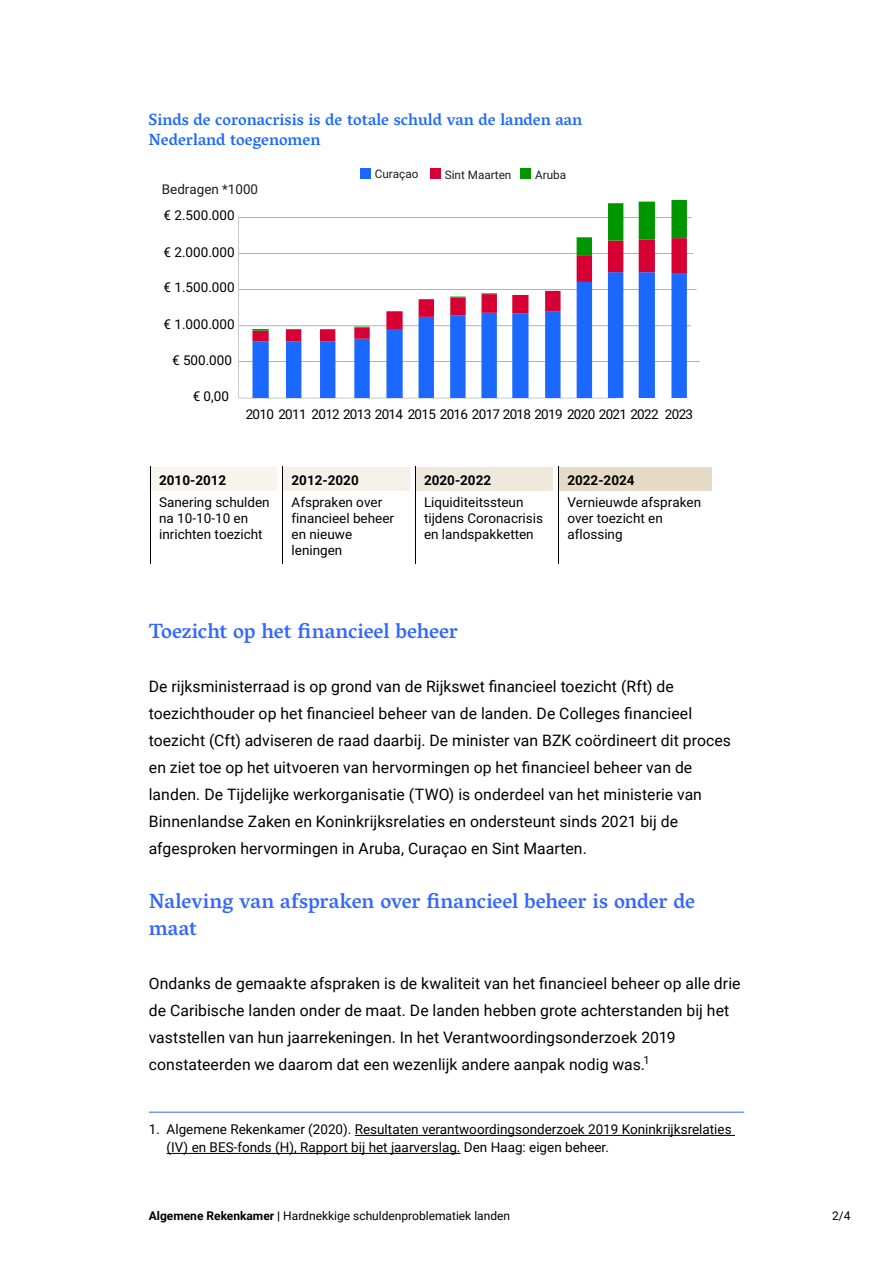
<style>
.page{position:relative;width:893px;height:1263px;background:#fff}
.page>*{position:absolute;margin:0;border:0;box-sizing:border-box;transform-origin:0 0}
.AR_Alineakop__h2{font:500 21px/27px "Vesper Libre";letter-spacing:-.005em;color:#36f}
.t1{font:500 16.5px/19.8px "Vesper Libre";color:#1b68ff}
.AR_Broodtekst{font:15.75px/27px "Roboto";letter-spacing:.005em;color:#000}
.t2{font:13.5px/16.2px "Roboto";color:#000}
.t3{font:13.5px "Roboto";letter-spacing:-.05em;color:#000}
.t4{font:13.5px "Roboto";color:#1d1d1b}
.t5{font:12px "Roboto";color:#000}
.t6{font:11.7px "Roboto";color:#1d1d1b}
.s1{font-weight:700}
</style>
<div class="page">
<hr style="left:149px;top:1112px;width:595px;height:1px;background:#36f">
<hr style="left:355px;top:1135px;width:380px;height:1px;background:#000">
<hr style="left:167px;top:1153px;width:293px;height:1px;background:#000">
<div style="left:150px;top:466px;width:127px;height:24px;background:#f7f4ee"></div>
<div style="left:283px;top:466px;width:126px;height:24px;background:#f5f0e8"></div>
<div style="left:415px;top:466px;width:137px;height:24px;background:#efe9dd"></div>
<div style="left:558px;top:466px;width:154px;height:24px;background:#e5dac6"></div>
<div style="left:360px;top:168px;width:11px;height:11px;background:#1b68ff"></div>
<div style="left:430px;top:168px;width:11px;height:11px;background:#d70035"></div>
<div style="left:520px;top:168px;width:11px;height:11px;background:#009600"></div>
<hr style="left:239px;top:361px;width:460px;height:1px;background:#000">
<hr style="left:239px;top:326px;width:452px;height:1px;background:#000">
<hr style="left:239px;top:289px;width:458px;height:1px;background:#000">
<hr style="left:239px;top:254px;width:454px;height:1px;background:#000">
<hr style="left:239px;top:217px;width:453px;height:1px;background:#000">
<svg style="left:252px;top:341px;width:435px;height:57px"></svg>
<svg style="left:252px;top:331px;width:435px;height:10px"></svg>
<svg style="left:252px;top:200px;width:435px;height:131px"></svg>
<hr style="left:558px;top:466px;width:1px;height:98px;background:#000">
<hr style="left:415px;top:466px;width:1px;height:98px;background:#000">
<hr style="left:283px;top:466px;width:1px;height:98px;background:#000">
<hr style="left:150px;top:466px;width:1px;height:98px;background:#000">
<p class="t1" style="left:148px;top:111px;width:435px">Sinds de coronacrisis is de totale schuld van de landen aan<br>Nederland toegenomen</p>
<p class="t4" style="left:162px;top:180px;width:98px">Bedragen *1000</p>
<p class="t2" style="left:164px;top:207px;width:73px">€ 2.500.000</p>
<p class="t2" style="left:164px;top:243px;width:73px">€ 2.000.000</p>
<p class="t2" style="left:164px;top:279px;width:73px">€ 1.500.000</p>
<p class="t2" style="left:164px;top:315px;width:73px">€ 1.000.000</p>
<p class="t2" style="left:172px;top:352px;width:61px">€ 500.000</p>
<p class="t2" style="left:193px;top:387px;width:38px">€ 0,00</p>
<p class="t6" style="left:375px;top:166px;width:45px">Curaçao</p>
<p class="t6" style="left:445px;top:166px;width:68px">Sint Maarten</p>
<p class="t6" style="left:535px;top:166px;width:33px">Aruba</p>
<p class="t3" style="left:246px;top:405px;width:449px">2010 2011 2012 2013 2014 2015 2016 2017 2018 2019 2020 2021 2022 2023</p>
<p class="t2" style="left:159px;top:469px;width:112px;line-height:21.6px"><span class="s1">2010-2012<br></span>Sanering schulden</p>
<p class="t2" style="left:159px;top:509px;width:105px">na 10-10-10 en inrichten toezicht</p>
<p class="t2" style="left:292px;top:469px;width:92px;line-height:21.6px"><span class="s1">2012-2020<br></span>Afspraken over</p>
<p class="t2" style="left:292px;top:509px;width:104px">financieel beheer en nieuwe leningen</p>
<p class="t2" style="left:424px;top:469px;width:101px;line-height:21.6px"><span class="s1">2020-2022<br></span>Liquiditeitssteun</p>
<p class="t2" style="left:424px;top:509px;width:121px">tijdens Coronacrisis en landspakketten</p>
<p class="t2" style="left:567px;top:469px;width:135px;line-height:21.6px"><span class="s1">2022-2024<br></span>Vernieuwde afspraken</p>
<p class="t2" style="left:567px;top:509px;width:97px">over toezicht en aflossing</p>
<h2 class="AR_Alineakop__h2" style="left:149px;top:617px;width:311px">Toezicht op het financieel beheer</h2>
<p class="AR_Broodtekst" style="left:149px;top:672px;width:584px">De rijksministerraad is op grond van de Rijkswet financieel toezicht (Rft) de toezichthouder op het financieel beheer van de landen. De Colleges financieel toezicht (Cft) adviseren de raad daarbij. De minister van BZK coördineert dit proces en ziet toe op het uitvoeren van hervormingen op het financieel beheer van de landen. De Tijdelijke werkorganisatie (TWO) is onderdeel van het ministerie van Binnenlandse Zaken en Koninkrijksrelaties en ondersteunt sinds 2021 bij de afgesproken hervormingen in Aruba, Curaçao en Sint Maarten.</p>
<h2 class="AR_Alineakop__h2" style="left:149px;top:887px;width:548px">Naleving van afspraken over financieel beheer is onder de maat</h2>
<p class="AR_Broodtekst" style="left:149px;top:969px;width:593px">Ondanks de gemaakte afspraken is de kwaliteit van het financieel beheer op alle drie de Caribische landen onder de maat. De landen hebben grote achterstanden bij het vaststellen van hun jaarrekeningen. In het Verantwoordingsonderzoek 2019 constateerden we daarom dat een wezenlijk andere aanpak nodig was.<sup>1</sup></p>
<p class="t2" style="left:167px;top:1120px;width:567px;line-height:18px;text-indent:-18px">1. Algemene Rekenkamer (2020). Resultaten verantwoordingsonderzoek 2019 Koninkrijksrelaties (IV) en BES-fonds (H), Rapport bij het jaarverslag. Den Haag: eigen beheer.</p>
<p class="t5" style="left:149px;top:1208px;width:363px"><span class="s1">Algemene Rekenkamer |</span> Hardnekkige schuldenproblematiek landen</p>
<p class="t5" style="left:832px;top:1208px;width:20px">2/4</p>
</div>
